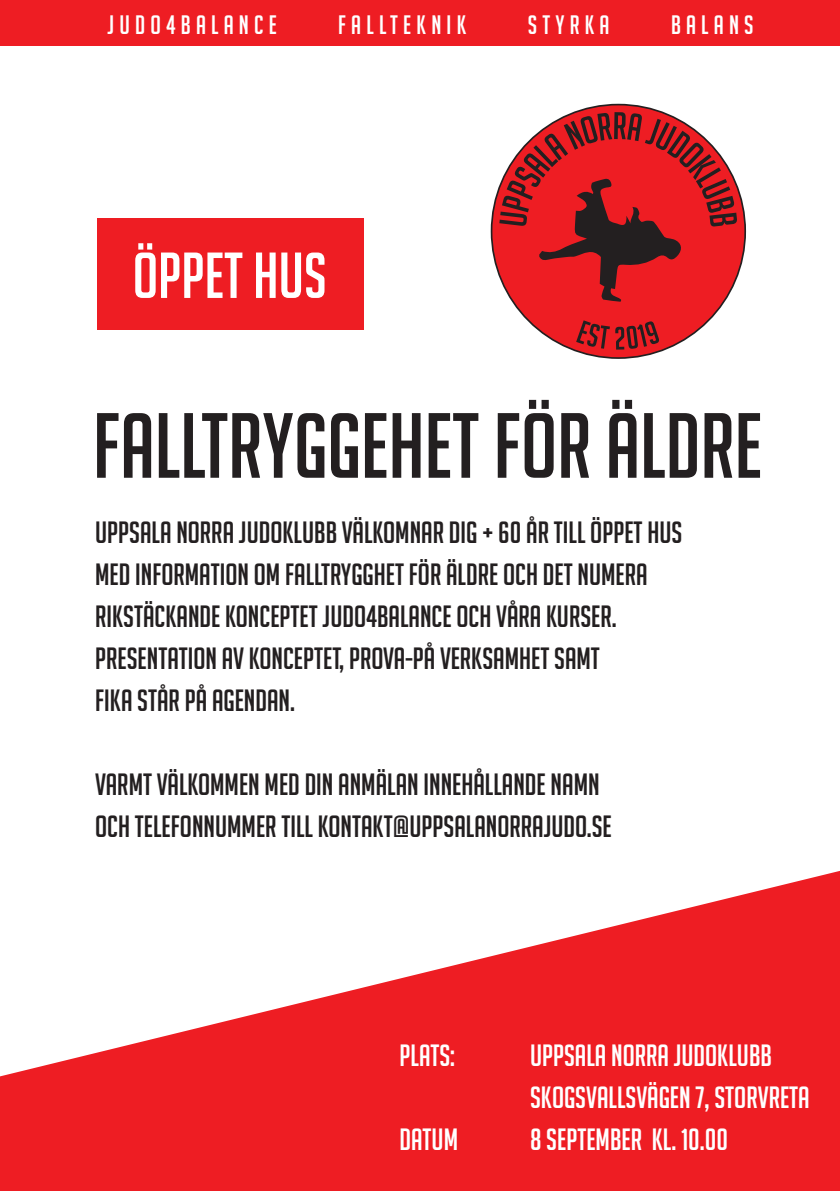
<style>
.page{position:relative;width:840px;height:1191px;background:#fff}
.page>*{position:absolute;margin:0;border:0;box-sizing:border-box;transform-origin:0 0}
.t1{font:90px "Big Noodle Titling";color:#231f20}
.t2{font:63.2px "Big Noodle Titling";color:#fff}
.t3{font:30px/42px "Big Noodle Titling";color:#231f20}
.t4{font:30px/42px "Big Noodle Titling";color:#fff}
.t5{font:26px "Big Noodle Titling";letter-spacing:.2em;color:#fff}
</style>
<div class="page">
<div style="left:97px;top:219px;width:267px;height:111px;background:#ee1d23"></div>
<svg style="left:0;top:871px;width:839px;height:320px;fill:#ee1d23"></svg>
<svg style="left:490px;top:104px;width:255px;height:255px"></svg>
<svg style="left:576px;top:320px;width:33px;height:29px"></svg>
<svg style="left:615px;top:321px;width:44px;height:28px"></svg>
<svg style="left:499px;top:112px;width:237px;height:190px;background:#c33135"></svg>
<div style="left:0;top:0;width:839px;height:45px;background:#ee1d23"></div>
<p class="t5" style="left:108px;top:10px;width:170px">JUDO4BALANCE</p>
<p class="t5" style="left:338px;top:10px;width:130px">FALLTEKNIK</p>
<p class="t5" style="left:527px;top:10px;width:83px">STYRKA</p>
<p class="t5" style="left:670px;top:10px;width:84px">BALANS</p>
<h2 class="t2" style="left:133px;top:241px;width:195px">ÖPPET HUS</h2>
<h1 class="t1" style="left:93px;top:397px;width:670px">FALLTRYGGEHET FÖR ÄLDRE</h1>
<p class="t3" style="left:95px;top:511px;width:588px">UPPSALA NORRA JUDOKLUBB VÄLKOMNAR DIG + 60 ÅR TILL ÖPPET HUS MED INFORMATION OM FALLTRYGGHET FÖR ÄLDRE OCH DET NUMERA RIKSTÄCKANDE KONCEPTET JUDO4BALANCE OCH VÅRA KURSER.<br>PRESENTATION AV KONCEPTET, PROVA-PÅ VERKSAMHET SAMT<br>FIKA STÅR PÅ AGENDAN.</p>
<p class="t3" style="left:95px;top:763px;width:518px">VARMT VÄLKOMMEN MED DIN ANMÄLAN INNEHÅLLANDE NAMN<br>OCH TELEFONNUMMER TILL KONTAKT@UPPSALANORRAJUDO.SE</p>
<p class="t4" style="left:399px;top:1034px;width:57px">PLATS:</p>
<p class="t4" style="left:399px;top:1118px;width:60px">DATUM</p>
<p class="t4" style="left:529px;top:1034px;width:281px">UPPSALA NORRA JUDOKLUBB<br>SKOGSVALLSVÄGEN 7, STORVRETA<br>8 SEPTEMBER KL. 10.00</p>
</div>
